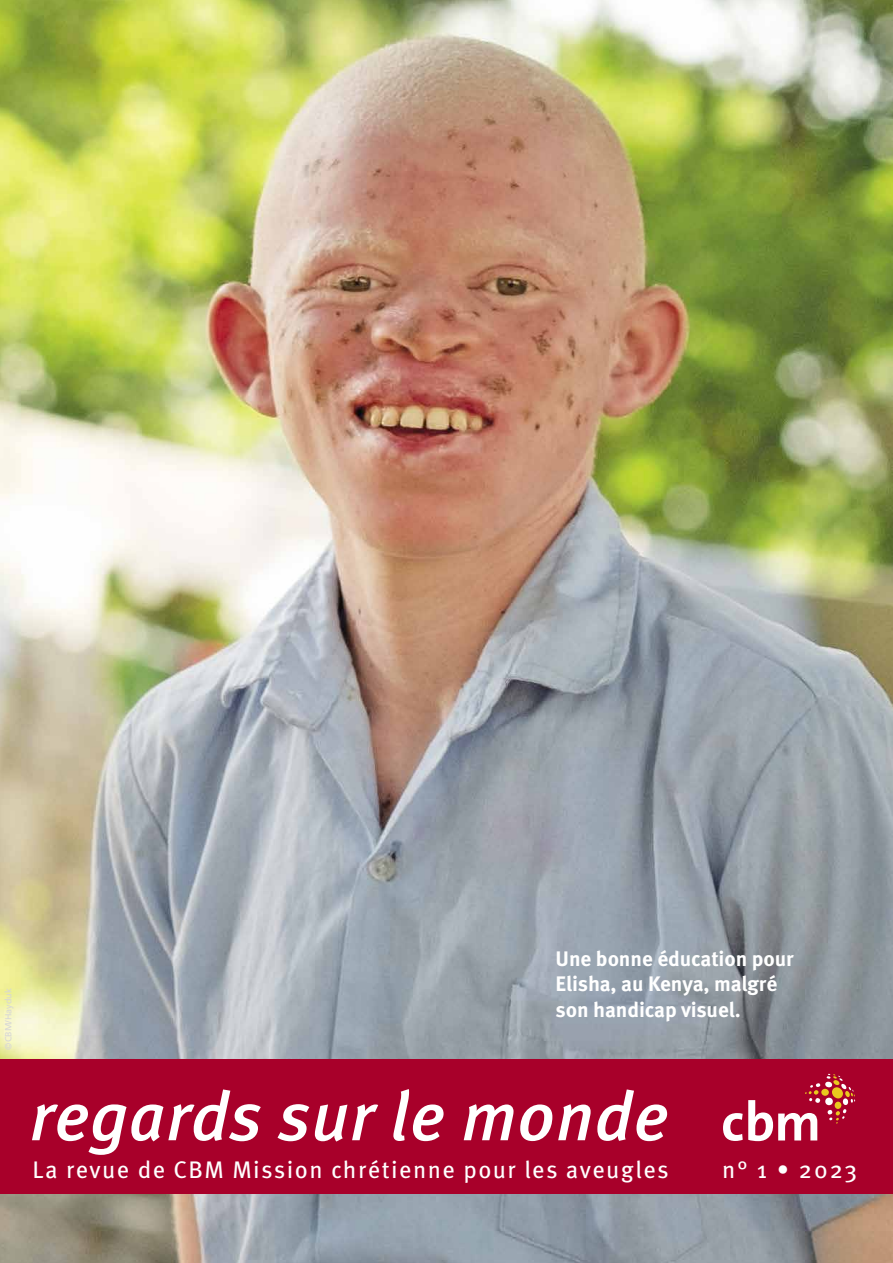
<style>
.page{position:relative;width:893px;height:1263px;background:#fff}
.page>*{position:absolute;margin:0;border:0;box-sizing:border-box;transform-origin:0 0}
.t1{font:italic 500 69px "Meta Pro";letter-spacing:.005em;color:#fff}
.t2{font:24px "Meta Pro";letter-spacing:.06em;color:#fff}
.t3{font:700 21px/25.2px "Meta Pro";letter-spacing:-.005em;color:#fff}
.t4{font:9px "Frutiger LT Std";color:#d6d6d6}
</style>
<div class="page">
<img style="left:0;top:0;width:893px;height:1263px">
<div style="left:0;top:1059px;width:893px;height:134px;background:#a8002a"></div>
<svg style="left:723px;top:1074px;width:132px;height:67px"></svg>
<p class="t4" style="left:3px;top:1050px;width:64px;rotate:-90deg">©CBM/Hayduk</p>
<p class="t3" style="left:556px;top:947px;width:240px">Une bonne éducation pour<br>Elisha, au Kenya, malgré son handicap visuel.</p>
<h1 class="t1" style="left:30px;top:1072px;width:641px">regards sur le monde</h1>
<p class="t2" style="left:32px;top:1154px;width:638px">La revue de CBM Mission chrétienne pour les aveugles</p>
<p class="t2" style="left:722px;top:1154px;width:137px">n° 1 • 2023</p>
</div>
